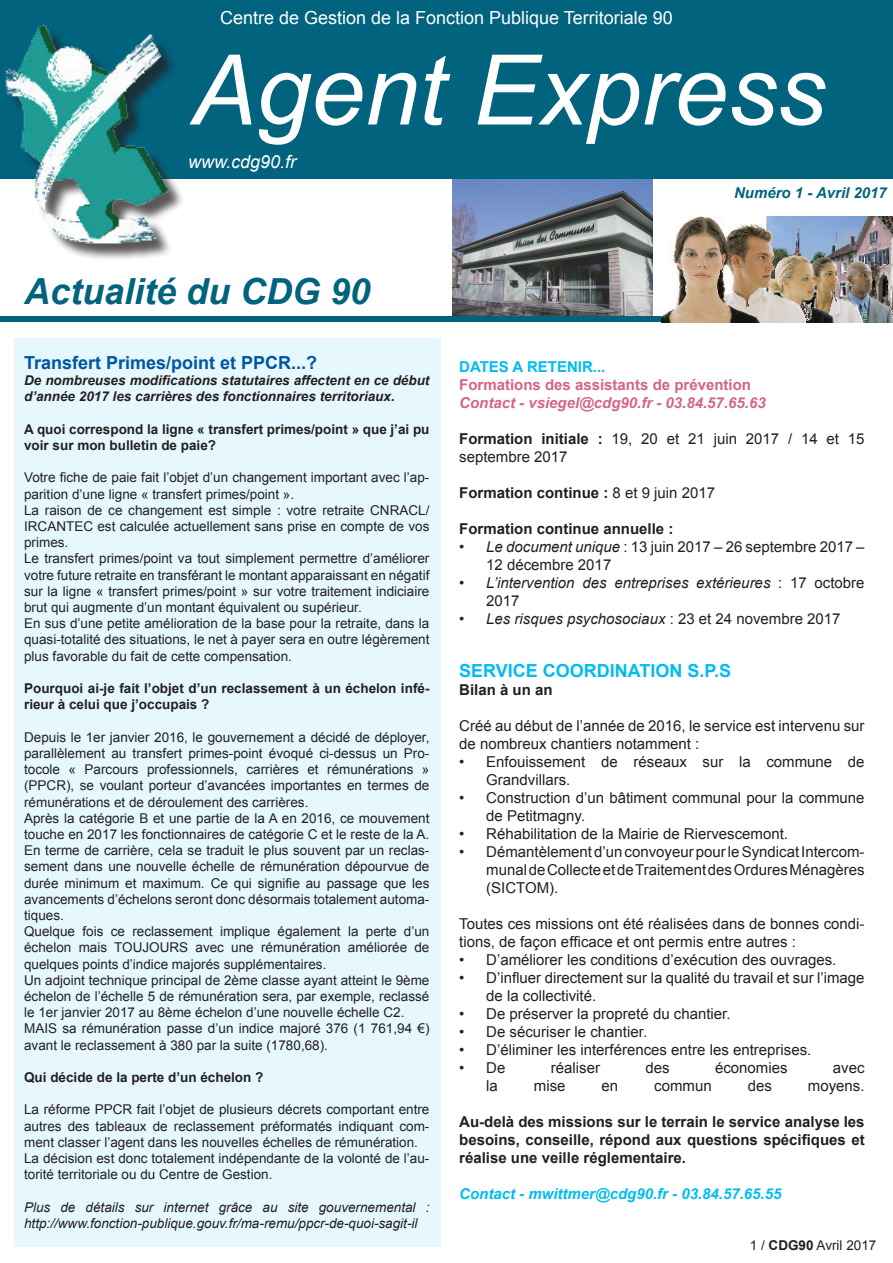
<style>
.page{position:relative;width:893px;height:1263px;background:#fff}
.page>*{position:absolute;margin:0;border:0;box-sizing:border-box;transform-origin:0 0}
.t1{font:italic 97.5px "Arial";color:#fff}
.t2{font:italic 700 36px "Arial";color:#01637e}
.t3{font:18px "Arial";color:#fff}
.t4{font:700 18px "Arial";color:#0155a7}
.t5{font:700 18px "Arial";color:#00bcf1}
.t6{font:italic 18px "Arial";color:#fff}
.t7{font:15px/18px "Arial";color:#231f20}
.t8{font:700 15px/18px "Arial";color:#231f20;text-align:justify}
.t9{font:italic 15px/18px "Arial";color:#231f20}
.t10{font:italic 700 15px "Arial";color:#00bcf1}
.t11{font:italic 700 15px "Arial";color:#d36682}
.t12{font:700 15px "Arial";color:#d36682}
.t13{font:italic 700 15px "Arial";color:#01637e}
.t14{font:700 15px "Arial";color:#00bcf1}
.t15{font:13.5px/16.2px "Arial";color:#231f20}
.t16{font:700 13.5px/16.2px "Arial";color:#231f20}
.t17{font:italic 13.5px/16.2px "Arial";color:#231f20}
.t18{font:italic 700 13.5px/16.2px "Arial";color:#231f20}
.s1{font-weight:700}
.s2{font-weight:400}
.s3{font-style:italic}
.s4{font-style:normal}
</style>
<div class="page">
<div style="left:14px;top:338px;width:427px;height:909px;background:#e6f8fd"></div>
<img style="left:453px;top:178px;width:200px;height:139px">
<div style="left:0;top:317px;width:893px;height:5px;background:#01637e"></div>
<div style="left:0;top:0;width:893px;height:178px;background:#01637e"></div>
<div style="left:0;top:0;width:190px;height:261px;background:#231f20;opacity:.75"></div>
<img style="left:0;top:0;width:173px;height:261px">
<img style="left:662px;top:217px;width:231px;height:105px">
<h3 class="t3" style="left:220px;top:6px;width:454px">Centre de Gestion de la Fonction Publique Territoriale 90</h3>
<h1 class="t1" style="left:191px;top:27px;width:636px">Agent Express</h1>
<h3 class="t6" style="left:188px;top:150px;width:110px">www.cdg90.fr</h3>
<p class="t13" style="left:734px;top:183px;width:154px">Numéro 1 - Avril 2017</p>
<h2 class="t2" style="left:24px;top:268px;width:348px">Actualité du CDG 90</h2>
<h3 class="t4" style="left:24px;top:351px;width:295px">Transfert Primes/point et PPCR...?</h3>
<p class="t18" style="left:24px;top:373px;width:407px">De nombreuses modifications statutaires affectent en ce début d’année 2017 les carrières des fonctionnaires territoriaux.</p>
<p class="t16" style="left:24px;top:421px;width:407px">A quoi correspond la ligne « transfert primes/point » que j’ai pu voir sur mon bulletin de paie?</p>
<p class="t15" style="left:24px;top:470px;width:407px">Votre fiche de paie fait l’objet d’un changement important avec l’ap&shy;parition d’une ligne « transfert primes/point ».<br>La raison de ce changement est simple : votre retraite CNRACL/ IRCANTEC est calculée actuellement sans prise en compte de vos primes.<br>Le transfert primes/point va tout simplement permettre d’améliorer votre future retraite en transférant le montant apparaissant en négatif sur la ligne « transfert primes/point » sur votre traitement indiciaire brut qui augmente d’un montant équivalent ou supérieur.<br>En sus d’une petite amélioration de la base pour la retraite, dans la quasi-totalité des situations, le net à payer sera en outre légèrement plus favorable du fait de cette compensation.</p>
<p class="t16" style="left:24px;top:681px;width:407px">Pourquoi ai-je fait l’objet d’un reclassement à un échelon infé&shy;rieur à celui que j’occupais ?</p>
<p class="t15" style="left:24px;top:729px;width:407px">Depuis le 1er janvier 2016, le gouvernement a décidé de déployer, parallèlement au transfert primes-point évoqué ci-dessus un Pro&shy;tocole « Parcours professionnels, carrières et rémunérations » (PPCR), se voulant porteur d’avancées importantes en termes de rémunérations et de déroulement des carrières.<br>Après la catégorie B et une partie de la A en 2016, ce mouvement touche en 2017 les fonctionnaires de catégorie C et le reste de la A.<br>En terme de carrière, cela se traduit le plus souvent par un reclas&shy;sement dans une nouvelle échelle de rémunération dépourvue de durée minimum et maximum. Ce qui signifie au passage que les avancements d’échelons seront donc désormais totalement automa&shy;tiques.<br>Quelque fois ce reclassement implique également la perte d’un échelon mais TOUJOURS avec une rémunération améliorée de quelques points d’indice majorés supplémentaires.<br>Un adjoint technique principal de 2ème classe ayant atteint le 9ème échelon de l’échelle 5 de rémunération sera, par exemple, reclassé le 1er janvier 2017 au 8ème échelon d’une nouvelle échelle C2.<br>MAIS sa rémunération passe d’un indice majoré 376 (1 761,94 €) avant le reclassement à 380 par la suite (1780,68).</p>
<p class="t16" style="left:24px;top:1069px;width:241px">Qui décide de la perte d’un échelon ?</p>
<p class="t15" style="left:24px;top:1101px;width:407px">La réforme PPCR fait l’objet de plusieurs décrets comportant entre autres des tableaux de reclassement préformatés indiquant com&shy;ment classer l’agent dans les nouvelles échelles de rémunération.<br>La décision est donc totalement indépendante de la volonté de l’au&shy;torité territoriale ou du Centre de Gestion.</p>
<p class="t17" style="left:24px;top:1199px;width:407px">Plus de détails sur internet grâce au site gouvernemental : http://www.fonction-publique.gouv.fr/ma-remu/ppcr-de-quoi-sagit-il</p>
<p class="t14" style="left:459px;top:357px;width:148px">DATES A RETENIR...</p>
<p class="t12" style="left:459px;top:375px;width:293px">Formations des assistants de prévention</p>
<p class="t11" style="left:459px;top:393px;width:308px">Contact - vsiegel@cdg90.fr - 03.84.57.65.63</p>
<p class="t7" style="left:459px;top:430px;width:407px"><span class="s1">Formation initiale :</span> 19, 20 et 21 juin 2017 / 14 et 15 septembre 2017</p>
<p class="t8" style="left:459px;top:485px;width:257px">Formation continue : <span class="s2">8 et 9 juin 2017</span></p>
<p class="t8" style="left:459px;top:521px;width:216px">Formation continue annuelle :</p>
<p class="t7" style="left:486px;top:538px;width:380px;text-indent:-27px"><span class="s3">• Le document unique</span> : 13 juin 2017 – 26 septembre 2017 –<br>12 décembre 2017</p>
<p class="t9" style="left:486px;top:574px;width:380px;text-indent:-27px">• L’intervention des entreprises extérieures <span class="s4">: 17 octobre<br>2017</span></p>
<p class="t9" style="left:459px;top:610px;width:383px">• Les risques psychosociaux <span class="s4">: 23 et 24 novembre 2017</span></p>
<h3 class="t5" style="left:459px;top:659px;width:274px">SERVICE COORDINATION S.P.S</h3>
<p class="t8" style="left:459px;top:681px;width:95px">Bilan à un an</p>
<p class="t7" style="left:459px;top:717px;width:407px">Créé au début de l’année de 2016, le service est intervenu sur de nombreux chantiers notamment :</p>
<p class="t7" style="left:486px;top:753px;width:380px;text-indent:-27px">• Enfouissement de réseaux sur la commune de<br>Grandvillars.</p>
<p class="t7" style="left:486px;top:789px;width:380px;text-indent:-27px">• Construction d’un bâtiment communal pour la commune de Petitmagny.</p>
<p class="t7" style="left:459px;top:825px;width:330px">• Réhabilitation de la Mairie de Riervescemont.</p>
<p class="t7" style="left:486px;top:843px;width:380px;text-align:justify;text-indent:-27px">• Démantèlement d’un convoyeur pour le Syndicat Intercom&shy;munal de Collecte et de Traitement des Ordures Ménagères (SICTOM).</p>
<p class="t7" style="left:459px;top:915px;width:407px">Toutes ces missions ont été réalisées dans de bonnes condi&shy;tions, de façon efficace et ont permis entre autres :</p>
<p class="t7" style="left:459px;top:951px;width:379px">• D’améliorer les conditions d’exécution des ouvrages.</p>
<p class="t7" style="left:486px;top:969px;width:380px;text-indent:-27px">• D’influer directement sur la qualité du travail et sur l’image de la collectivité.</p>
<p class="t7" style="left:459px;top:1005px;width:273px">• De préserver la propreté du chantier.</p>
<p class="t7" style="left:459px;top:1023px;width:189px">• De sécuriser le chantier.</p>
<p class="t7" style="left:459px;top:1041px;width:354px">• D’éliminer les interférences entre les entreprises.</p>
<p class="t7" style="left:459px;top:1059px;width:48px">• De</p>
<p class="t7" style="left:551px;top:1059px;width:51px">réaliser</p>
<p class="t7" style="left:645px;top:1059px;width:26px">des</p>
<p class="t7" style="left:715px;top:1059px;width:74px">économies</p>
<p class="t7" style="left:833px;top:1059px;width:33px">avec</p>
<p class="t7" style="left:486px;top:1077px;width:13px">la</p>
<p class="t7" style="left:534px;top:1077px;width:33px">mise</p>
<p class="t7" style="left:602px;top:1077px;width:18px">en</p>
<p class="t7" style="left:654px;top:1077px;width:59px">commun</p>
<p class="t7" style="left:748px;top:1077px;width:26px">des</p>
<p class="t7" style="left:808px;top:1077px;width:58px">moyens.</p>
<p class="t8" style="left:459px;top:1113px;width:407px">Au-delà des missions sur le terrain le service analyse les besoins, conseille, répond aux questions spécifiques et réalise une veille réglementaire.</p>
<p class="t10" style="left:459px;top:1184px;width:324px">Contact - mwittmer@cdg90.fr - 03.84.57.65.55</p>
<p class="t15" style="left:750px;top:1237px;width:128px">1 / <span class="s1">CDG90</span> Avril 2017</p>
</div>
